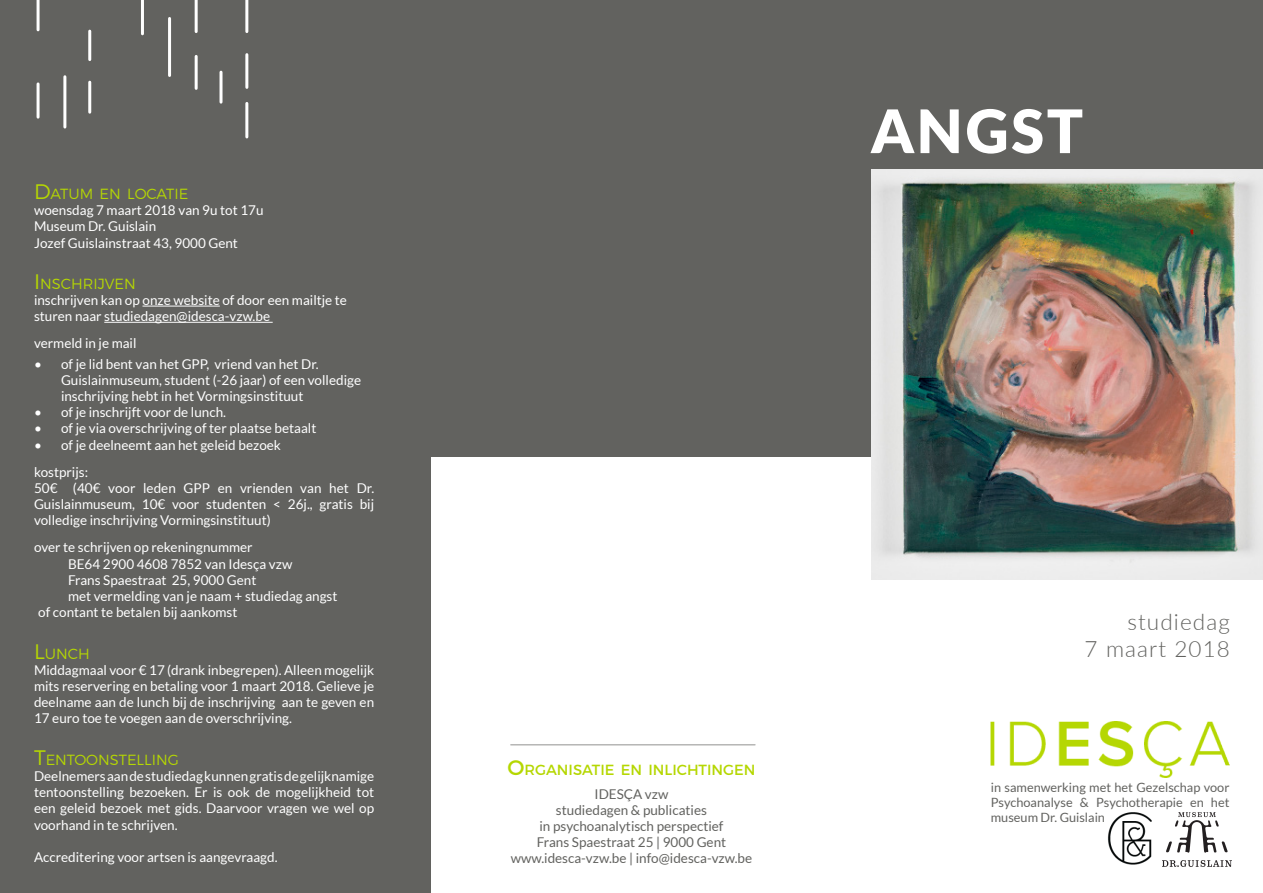
<style>
.page{position:relative;width:1263px;height:893px;background:#fff}
.page>*{position:absolute;margin:0;border:0;box-sizing:border-box;transform-origin:0 0}
.t1{font:900 60px "Lato";letter-spacing:.04em;color:#fff}
.t2{font:300 22.5px "Lato";letter-spacing:.05em;color:#62625f}
.t3{font:300 14.7px "Montserrat";color:#b5d702}
.titels_praktisch{font:14.7px "Montserrat";color:#b5d702}
.t4{font:13.5px/16.2px "Lato";color:#fff}
.t5{font:13.5px "Lato";color:#62625f}
.t6{font:12.75px/15.3px "Lato";color:#62625f;text-align:justify}
.s1{font-size:21px}
</style>
<div class="page">
<div style="left:421px;top:0;width:842px;height:456px;background:#62625f"></div>
<div style="left:0;top:0;width:431px;height:893px;background:#62625f"></div>
<img style="left:991px;top:721px;width:238px;height:56px">
<hr style="left:511px;top:744px;width:244px;height:1px;background:#919190">
<hr style="left:168px;top:18px;width:3px;height:57px;background:#fff">
<hr style="left:141px;top:0;width:3px;height:34px;background:#fff">
<hr style="left:37px;top:0;width:3px;height:30px;background:#fff">
<hr style="left:37px;top:84px;width:3px;height:33px;background:#fff">
<hr style="left:63px;top:77px;width:3px;height:50px;background:#fff">
<hr style="left:88px;top:82px;width:3px;height:30px;background:#fff">
<hr style="left:88px;top:31px;width:3px;height:29px;background:#fff">
<hr style="left:195px;top:56px;width:3px;height:32px;background:#fff">
<hr style="left:195px;top:0;width:3px;height:32px;background:#fff">
<hr style="left:245px;top:0;width:3px;height:32px;background:#fff">
<hr style="left:219px;top:72px;width:3px;height:30px;background:#fff">
<hr style="left:245px;top:55px;width:3px;height:32px;background:#fff">
<hr style="left:245px;top:103px;width:3px;height:34px;background:#fff">
<hr style="left:142px;top:306px;width:78px;height:1px;background:#fff">
<hr style="left:104px;top:322px;width:169px;height:1px;background:#fff">
<img style="left:1108px;top:812px;width:44px;height:53px">
<img style="left:1162px;top:812px;width:70px;height:55px">
<img style="left:871px;top:169px;width:392px;height:410px">
<p class="t3" style="left:34px;top:182px;width:156px"><span class="s1">D</span>ATUM EN LOCATIE</p>
<p class="t4" style="left:34px;top:202px;width:231px">woensdag 7 maart 2018 van 9u tot 17u<br>Museum Dr. Guislain<br>Jozef Guislainstraat 43, 9000 Gent</p>
<p class="t3" style="left:34px;top:272px;width:103px"><span class="s1">I</span> NSCHRIJVEN</p>
<p class="t4" style="left:34px;top:292px;width:315px">inschrijven kan op onze website of door een mailtje te sturen naar studiedagen@idesca-vzw.be</p>
<p class="t4" style="left:34px;top:335px;width:104px">vermeld in je mail</p>
<p class="t4" style="left:61px;top:356px;width:302px;text-indent:-27px">• of je lid bent van het GPP, vriend van het Dr.<br>Guislainmuseum, student (-26 jaar) of een volledige inschrijving hebt in het Vormingsinstituut</p>
<p class="t4" style="left:34px;top:404px;width:194px">• of je inschrijft voor de lunch.</p>
<p class="t4" style="left:34px;top:420px;width:284px">• of je via overschrijving of ter plaatse betaalt</p>
<p class="t4" style="left:34px;top:431px;width:248px;line-height:27px">• of je deelneemt aan het geleid bezoek kostprijs:</p>
<p class="t4" style="left:34px;top:480px;width:342px;text-align:justify">50€ (40€ voor leden GPP en vrienden van het Dr.<br>Guislainmuseum, 10€ voor studenten &lt; 26j., gratis bij volledige inschrijving Vormingsinstituut)</p>
<p class="t4" style="left:34px;top:539px;width:220px">over te schrijven op rekeningnummer</p>
<p class="t4" style="left:68px;top:555px;width:226px">BE64 2900 4608 7852 van Idesça vzw</p>
<p class="t4" style="left:68px;top:572px;width:190px">Frans Spaestraat 25, 9000 Gent</p>
<p class="t4" style="left:68px;top:588px;width:271px">met vermelding van je naam + studiedag angst</p>
<p class="t4" style="left:38px;top:604px;width:201px">of contant te betalen bij aankomst</p>
<p class="t3" style="left:34px;top:642px;width:57px"><span class="s1">L</span>UNCH</p>
<p class="t4" style="left:34px;top:662px;width:342px;text-align:justify">Middagmaal voor € 17 (drank inbegrepen). Alleen mogelijk mits reservering en betaling voor 1 maart 2018. Gelieve je deelname aan de lunch bij de inschrijving aan te geven en 17 euro toe te voegen aan de overschrijving.</p>
<p class="t3" style="left:34px;top:748px;width:146px"><span class="s1">T</span>ENTOONSTELLING</p>
<p class="t4" style="left:34px;top:768px;width:342px;text-align:justify">Deelnemers aan de studiedag kunnen gratis de gelijknamige tentoonstelling bezoeken. Er is ook de mogelijkheid tot een geleid bezoek met gids. Daarvoor vragen we wel op voorhand in te schrijven.</p>
<p class="t4" style="left:34px;top:849px;width:245px">Accreditering voor artsen is aangevraagd.</p>
<p class="t1" style="left:871px;top:86px;width:213px">ANGST</p>
<p class="titels_praktisch" style="left:507px;top:758px;width:250px"><span class="s1">O</span>RGANISATIE EN INLICHTINGEN</p>
<p class="t5" style="left:595px;top:786px;width:75px">IDESÇA vzw</p>
<p class="t5" style="left:556px;top:802px;width:153px">studiedagen &amp; publicaties</p>
<p class="t5" style="left:539px;top:818px;width:186px">in psychoanalytisch perspectief</p>
<p class="t5" style="left:537px;top:835px;width:191px">Frans Spaestraat 25 | 9000 Gent</p>
<p class="t5" style="left:511px;top:851px;width:243px">www.idesca-vzw.be | info@idesca-vzw.be</p>
<p class="t2" style="left:1127px;top:607px;width:104px">studiedag</p>
<p class="t2" style="left:1084px;top:634px;width:147px">7 maart 2018</p>
<p class="t6" style="left:991px;top:779px;width:240px">in samenwerking met het Gezelschap voor Psychoanalyse &amp; Psychotherapie en het museum Dr. Guislain</p>
</div>
